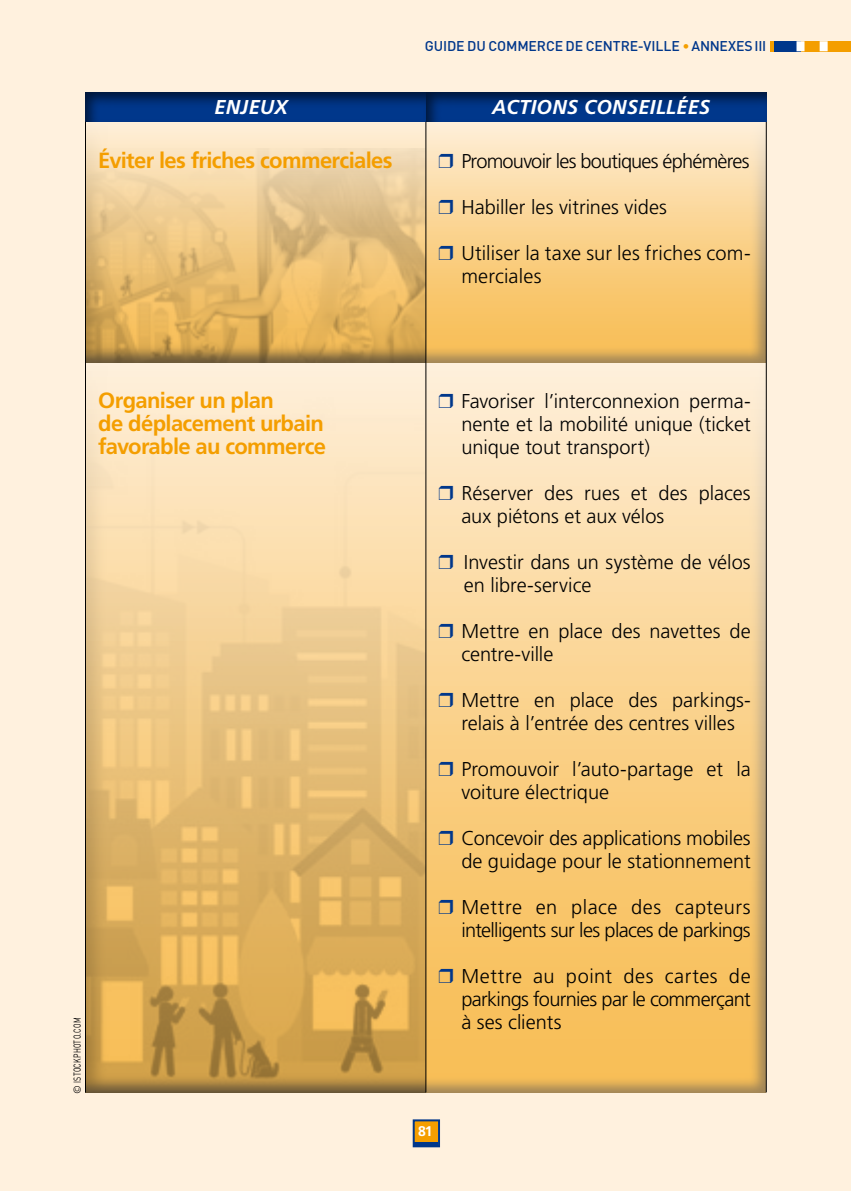
<style>
.page{position:relative;width:851px;height:1191px;background:#fff}
.page>*{position:absolute;margin:0;border:0;box-sizing:border-box;transform-origin:0 0}
.txtcourant{font:700 22px/23px "Frutiger";letter-spacing:-.03em;color:#f49e00}
.txtcourant-2{font:300 20px/23px "Frutiger";color:#000}
.txtcourant-3{font:300 20px/23px "Frutiger";letter-spacing:-.025em;color:#000;text-align:right}
.txtcourant-4{font:300 20px "Frutiger";letter-spacing:-.04em;color:#000}
.txtcourant-5{font:italic 700 20px "Frutiger";letter-spacing:.015em;color:#fff}
._1_Titre_FR{font:500 14px "DIN";letter-spacing:-.01em;color:#00378b}
.t1{font:700 14px "Frutiger";color:#fff}
.ABCD{font:10px "DIN";letter-spacing:.03em;color:#000}
.s1{color:#f49e00}
.s2{color:#00378b}
</style>
<div class="page">
<div style="left:0;top:0;width:850px;height:1191px;background:#fff1de"></div>
<div style="left:85px;top:360px;width:682px;height:732px;background:#000;opacity:.6"></div>
<div style="left:85px;top:117px;width:682px;height:246px;background:#000;opacity:.6"></div>
<div style="left:414px;top:1121px;width:24px;height:22px;background:#f49e00"></div>
<div style="left:414px;top:1142px;width:24px;height:5px;background:#00378b"></div>
<div style="left:412px;top:1119px;width:28px;height:28px;border:2px solid #00378b"></div>
<div style="left:774px;top:41px;width:68px;height:10px;background:#00378b"></div>
<hr style="left:770px;top:41px;width:4px;height:10px;background:#f49e00">
<div style="left:801px;top:41px;width:49px;height:10px;background:#f49e00"></div>
<div style="left:796px;top:41px;width:8px;height:10px;background:#fff"></div>
<div style="left:819px;top:41px;width:8px;height:10px;background:#fff"></div>
<hr style="left:765px;top:122px;width:1px;height:970px;background:#000">
<div style="left:85px;top:88px;width:344px;height:34px;background:#000;opacity:.6"></div>
<div style="left:424px;top:88px;width:345px;height:34px;background:#000;opacity:.6"></div>
<div style="left:84px;top:120px;width:343px;height:243px;background:#000;opacity:.75"></div>
<div style="left:84px;top:360px;width:343px;height:734px;background:#000;opacity:.75"></div>
<p class="_1_Titre_FR" style="left:424px;top:37px;width:343px">GUIDE DU COMMERCE DE CENTRE-VILLE <span class="s1">•</span> ANNEXES III</p>
<p class="txtcourant-5" style="left:214px;top:95px;width:75px">ENJEUX</p>
<p class="txtcourant-5" style="left:492px;top:95px;width:219px">ACTIONS CONSEILLÉES</p>
<p class="txtcourant" style="left:98px;top:149px;width:296px">Éviter les friches commerciales</p>
<p class="txtcourant-4" style="left:438px;top:150px;width:312px"><span class="s2">❒</span> Promouvoir les boutiques éphémères</p>
<p class="txtcourant-2" style="left:438px;top:195px;width:230px"><span class="s2">❒</span> Habiller les vitrines vides</p>
<p class="txtcourant-2" style="left:461px;top:241px;width:291px;text-indent:-23px"><span class="s2">❒</span> Utiliser la taxe sur les friches com&shy;merciales</p>
<p class="ABCD" style="left:71px;top:1093px;width:77px;rotate:-90deg">© ISTOCKPHOTO.COM</p>
<p class="txtcourant" style="left:98px;top:388px;width:229px">Organiser un plan<br>de déplacement urbain favorable au commerce</p>
<p class="txtcourant-2" style="left:461px;top:389px;width:291px;text-align:justify;text-indent:-23px"><span class="s2">❒</span> Favoriser l’interconnexion perma&shy;nente et la mobilité unique (ticket unique tout transport)</p>
<p class="txtcourant-2" style="left:461px;top:481px;width:291px;text-indent:-23px"><span class="s2">❒</span> Réserver des rues et des places aux piétons et aux vélos</p>
<p class="txtcourant-2" style="left:464px;top:550px;width:288px;text-indent:-25px"><span class="s2">❒</span> Investir dans un système de vélos en libre-service</p>
<p class="txtcourant-2" style="left:461px;top:619px;width:291px;text-indent:-23px"><span class="s2">❒</span> Mettre en place des navettes de centre-ville</p>
<p class="txtcourant-2" style="left:438px;top:688px;width:313px;text-align:center"><span class="s2">❒</span> Mettre en place des parkings&shy;relais à l’entrée des centres villes</p>
<p class="txtcourant-2" style="left:461px;top:757px;width:291px;text-indent:-23px"><span class="s2">❒</span> Promouvoir l’auto-partage et la voiture électrique</p>
<p class="txtcourant-2" style="left:438px;top:826px;width:313px;text-align:right"><span class="s2">❒</span> Concevoir des applications mobiles de guidage pour le stationnement</p>
<p class="txtcourant-3" style="left:438px;top:895px;width:313px"><span class="s2">❒</span> Mettre en place des capteurs intelligents sur les places de parkings</p>
<p class="txtcourant-2" style="left:461px;top:964px;width:291px;text-align:justify;text-indent:-23px"><span class="s2">❒</span> Mettre au point des cartes de parkings fournies par le commerçant à ses clients</p>
<p class="t1" style="left:418px;top:1123px;width:16px">81</p>
</div>
